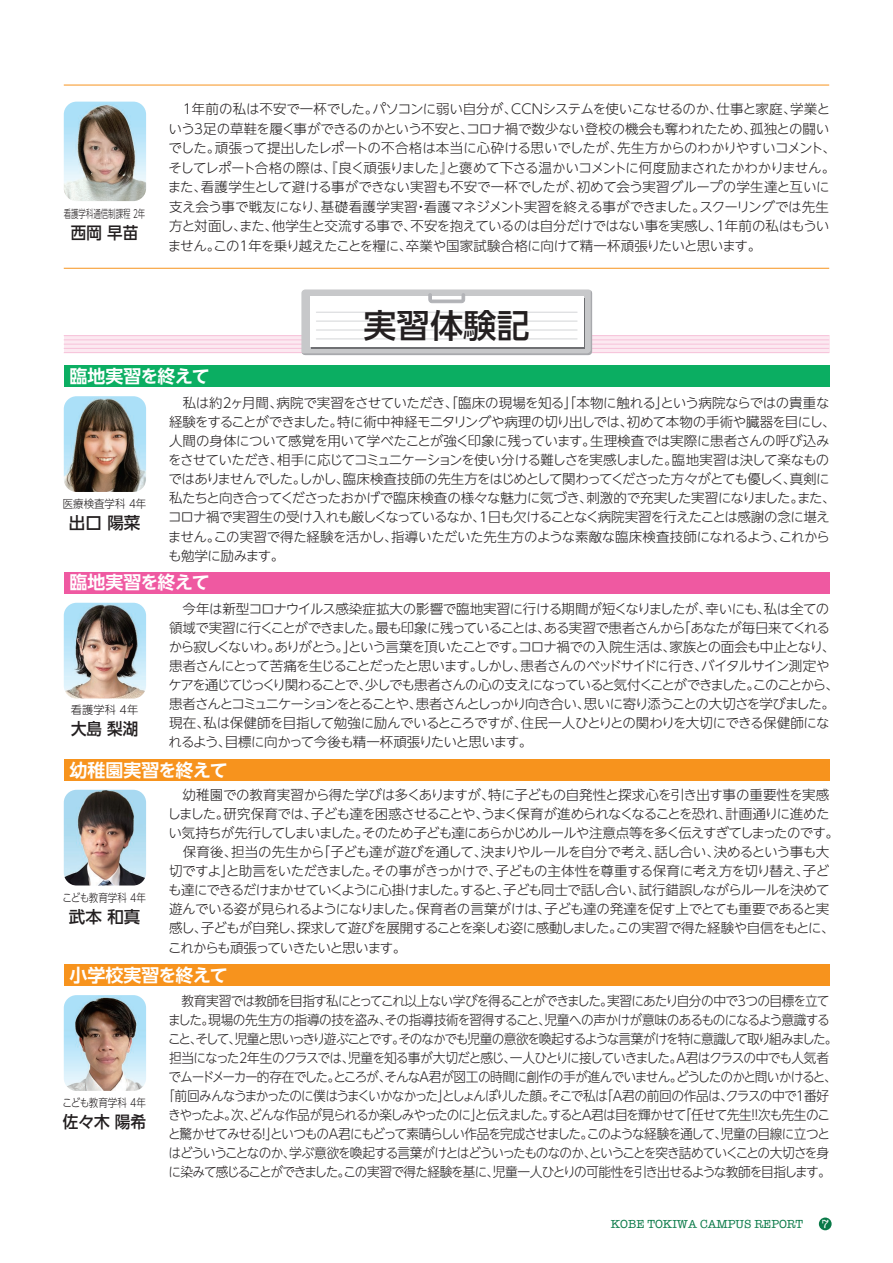
<style>
.page{position:relative;width:893px;height:1263px;background:#fff}
.page>*{position:absolute;margin:0;border:0;box-sizing:border-box;transform-origin:0 0}
.t1{font:500 33px "UD Shin Go NT Pro";letter-spacing:.01em;color:#231f20}
.t2{font:700 18px "UD Shin Go NT Pro De";letter-spacing:-.035em;color:#fff}
.t3{font:500 16.5px "UD Shin Go NT Pro";color:#231f20;scale:.94 1}
.t4{font:500 16.5px "UD Shin Go NT Pro";color:#231f20}
.t5{font:500 16.5px "UD Shin Go NT Pro";color:#231f20;scale:.95 1}
.t6{font:300 13.5px/19px "UD Shin Go NT Pro";letter-spacing:-.055em;color:#231f20}
.t7{font:300 13.5px/19.5px "UD Shin Go NT Pro";letter-spacing:-.03em;color:#231f20}
.t8{font:300 13.5px "UD Shin Go NT Pro";letter-spacing:-.055em;color:#231f20;scale:.94 1}
.t9{font:300 13.5px "UD Shin Go NT Pro";letter-spacing:-.085em;color:#231f20;scale:.94 1}
.t10{font:300 13.5px "UD Shin Go NT Pro";letter-spacing:-.075em;color:#231f20;scale:.94 1}
.t11{font:300 13.5px "UD Shin Go NT Pro";letter-spacing:-.1em;color:#231f20;scale:.94 1}
.t12{font:300 13.5px "UD Shin Go NT Pro";letter-spacing:-.08em;color:#231f20;scale:.94 1}
.t13{font:300 13.5px "UD Shin Go NT Pro";letter-spacing:-.09em;color:#231f20;scale:.94 1}
.t14{font:12px "American Typewriter";color:#087947}
.t15{font:12px "American Typewriter";color:#fff}
.t16{font:300 11.25px "UD Shin Go NT Pro";color:#231f20;scale:.85 1}
.t17{font:300 11.25px "UD Shin Go NT Pro";color:#231f20;scale:.66 1}
.t18{font:300 11.25px "UD Shin Go NT Pro";color:#231f20;scale:.93 1}
.t19{font:300 11.25px "UD Shin Go NT Pro";color:#231f20}
</style>
<div class="page">
<div style="left:819px;top:1217px;width:13px;height:13px;background:#087947;border-radius:50%"></div>
<img style="left:64px;top:603px;width:82px;height:95px">
<img style="left:64px;top:790px;width:82px;height:95px">
<img style="left:64px;top:995px;width:82px;height:96px">
<hr style="left:64px;top:85px;width:765px;height:1px;background:#f7931d">
<hr style="left:64px;top:268px;width:765px;height:1px;background:#f7931d">
<img style="left:64px;top:102px;width:82px;height:99px">
<div style="left:64px;top:965px;width:765px;height:21px;background:#f7931d"></div>
<div style="left:64px;top:759px;width:765px;height:22px;background:#f7931d"></div>
<div style="left:64px;top:572px;width:765px;height:21px;background:#ef59a1"></div>
<div style="left:64px;top:365px;width:765px;height:22px;background:#0bae62"></div>
<img style="left:64px;top:396px;width:82px;height:96px">
<svg style="left:64px;top:336px;width:765px;height:16px;fill:#fce9f1"></svg>
<hr style="left:64px;top:352px;width:765px;height:1px;background:#f7c1d9">
<hr style="left:64px;top:348px;width:765px;height:1px;background:#f7c1d9">
<hr style="left:64px;top:344px;width:765px;height:1px;background:#f7c1d9">
<hr style="left:64px;top:339px;width:765px;height:1px;background:#f7c1d9">
<hr style="left:64px;top:335px;width:765px;height:1px;background:#f7c1d9">
<svg style="left:302px;top:290px;width:290px;height:65px"></svg>
<hr style="left:316px;top:312px;width:261px;height:1px;background:#dcdddf">
<hr style="left:316px;top:320px;width:261px;height:2px;background:#dcdddf">
<hr style="left:316px;top:329px;width:261px;height:2px;background:#dcdddf">
<hr style="left:316px;top:338px;width:261px;height:1px;background:#dcdddf">
<p class="t17" style="left:64px;top:205px;width:125px">看護学科通信制課程 2年</p>
<p class="t3" style="left:71px;top:220px;width:73px">西岡 早苗</p>
<p class="t7" style="left:168px;top:99px;width:669px">　1年前の私は不安で一杯でした。パソコンに弱い自分が、CCNシステムを使いこなせるのか、仕事と家庭、学業という3足の草鞋を履く事ができるのかという不安と、コロナ禍で数少ない登校の機会も奪われたため、孤独との闘いでした。頑張って提出したレポートの不合格は本当に心砕ける思いでしたが、先生方からのわかりやすいコメント、そしてレポート合格の際は、『良く頑張りました』と褒めて下さる温かいコメントに何度励まされたかわかりません。また、看護学生として避ける事ができない実習も不安で一杯でしたが、初めて会う実習グループの学生達と互いに支え会う事で戦友になり、基礎看護学実習・看護マネジメント実習を終える事ができました。スクーリングでは先生方と対面し、また、他学生と交流する事で、不安を抱えているのは自分だけではない事を実感し、１年前の私はもういません。この1年を乗り越えたことを糧に、卒業や国家試験合格に向けて精一杯頑張りたいと思います。</p>
<h1 class="t1" style="left:363px;top:299px;width:168px">実習体験記</h1>
<h2 class="t2" style="left:69px;top:361px;width:142px">臨地実習を終えて</h2>
<p class="t6" style="left:168px;top:393px;width:669px">　私は約2ヶ月間、病院で実習をさせていただき、「臨床の現場を知る」「本物に触れる」という病院ならではの貴重な経験をすることができました。特に術中神経モニタリングや病理の切り出しでは、初めて本物の手術や臓器を目にし、人間の身体について感覚を用いて学べたことが強く印象に残っています。生理検査では実際に患者さんの呼び込みをさせていただき、相手に応じてコミュニケーションを使い分ける難しさを実感しました。臨地実習は決して楽なものではありませんでした。しかし、臨床検査技師の先生方をはじめとして関わってくださった方々がとても優しく、真剣に私たちと向き合ってくださったおかげで臨床検査の様々な魅力に気づき、刺激的で充実した実習になりました。また、コロナ禍で実習生の受け入れも厳しくなっているなか、1日も欠けることなく病院実習を行えたことは感謝の念に堪えません。この実習で得た経験を活かし、指導いただいた先生方のような素敵な臨床検査技師になれるよう、これからも勉学に励みます。</p>
<p class="t6" style="left:168px;top:598px;width:672px">　今年は新型コロナウイルス感染症拡大の影響で臨地実習に行ける期間が短くなりましたが、幸いにも、私は全ての領域で実習に行くことができました。最も印象に残っていることは、ある実習で患者さんから「あなたが毎日来てくれるから寂しくないわ。ありがとう。」という言葉を頂いたことです。コロナ禍での入院生活は、家族との面会も中止となり、患者さんにとって苦痛を生じることだったと思います。しかし、患者さんのベッドサイドに行き、バイタルサイン測定やケアを通じてじっくり関わることで、少しでも患者さんの心の支えになっていると気付くことができました。このことから、患者さんとコミュニケーションをとることや、患者さんとしっかり向き合い、思いに寄り添うことの大切さを学びました。現在、私は保健師を目指して勉強に励んでいるところですが、住民一人ひとりとの関わりを大切にできる保健師になれるよう、目標に向かって今後も精一杯頑張りたいと思います。</p>
<p class="t6" style="left:168px;top:785px;width:673px">　幼稚園での教育実習から得た学びは多くありますが、特に子どもの自発性と探求心を引き出す事の重要性を実感しました。研究保育では、子ども達を困惑させることや、うまく保育が進められなくなることを恐れ、計画通りに進めたい気持ちが先行してしまいました。そのため子ども達にあらかじめルールや注意点等を多く伝えすぎてしまったのです。　保育後、担当の先生から「子ども達が遊びを通して、決まりやルールを自分で考え、話し合い、決めるという事も大切ですよ」と助言をいただきました。その事がきっかけで、子どもの主体性を尊重する保育に考え方を切り替え、子ども達にできるだけまかせていくように心掛けました。すると、子ども同士で話し合い、試行錯誤しながらルールを決めて遊んでいる姿が見られるようになりました。保育者の言葉がけは、子ども達の発達を促す上でとても重要であると実感し、子どもが自発し、探求して遊びを展開することを楽しむ姿に感動しました。この実習で得た経験や自信をもとに、これからも頑張っていきたいと思います。</p>
<p class="t8" style="left:169px;top:989px;width:704px">　教育実習では教師を目指す私にとってこれ以上ない学びを得ることができました。実習にあたり自分の中で3つの目標を立て</p>
<p class="t8" style="left:168px;top:1009px;width:706px">ました。現場の先生方の指導の技を盗み、その指導技術を習得すること、児童への声かけが意味のあるものになるよう意識する</p>
<p class="t11" style="left:168px;top:1028px;width:714px">こと、そして、児童と思いっきり遊ぶことです。そのなかでも児童の意欲を喚起するような言葉がけを特に意識して取り組みました。</p>
<p class="t10" style="left:169px;top:1047px;width:704px">担当になった2年生のクラスでは、児童を知る事が大切だと感じ、一人ひとりに接していきました。A君はクラスの中でも人気者</p>
<p class="t8" style="left:169px;top:1066px;width:712px">でムードメーカー的存在でした。ところが、そんなA君が図工の時間に創作の手が進んでいません。どうしたのかと問いかけると、</p>
<p class="t10" style="left:162px;top:1085px;width:711px">「前回みんなうまかったのに僕はうまくいかなかった」としょんぼりした顔。そこで私は「A君の前回の作品は、クラスの中で１番好</p>
<p class="t9" style="left:168px;top:1104px;width:705px">きやったよ。次、どんな作品が見られるか楽しみやったのに」と伝えました。するとＡ君は目を輝かせて「任せて先生！！次も先生のこ</p>
<p class="t12" style="left:168px;top:1123px;width:706px">と驚かせてみせる！」といつものA君にもどって素晴らしい作品を完成させました。このような経験を通して、児童の目線に立つと</p>
<p class="t9" style="left:169px;top:1142px;width:704px">はどういうことなのか、学ぶ意欲を喚起する言葉がけとはどういったものなのか、ということを突き詰めていくことの大切さを身</p>
<p class="t13" style="left:169px;top:1161px;width:706px">に染みて感じることができました。この実習で得た経験を基に、児童一人ひとりの可能性を引き出せるような教師を目指します。</p>
<p class="t18" style="left:63px;top:495px;width:91px">医療検査学科 4年</p>
<p class="t4" style="left:69px;top:509px;width:73px">出口 陽菜</p>
<h2 class="t2" style="left:69px;top:568px;width:142px">臨地実習を終えて</h2>
<p class="t19" style="left:71px;top:701px;width:69px">看護学科 4年</p>
<p class="t3" style="left:71px;top:716px;width:73px">大島 梨湖</p>
<h2 class="t2" style="left:69px;top:755px;width:160px">幼稚園実習を終えて</h2>
<p class="t16" style="left:62px;top:888px;width:100px">こども教育学科 4年</p>
<p class="t4" style="left:69px;top:903px;width:73px">武本 和真</p>
<h2 class="t2" style="left:69px;top:961px;width:160px">小学校実習を終えて</h2>
<p class="t16" style="left:62px;top:1093px;width:100px">こども教育学科 4年</p>
<p class="t5" style="left:63px;top:1108px;width:89px">佐々木 陽希</p>
<p class="t14" style="left:611px;top:1215px;width:194px">KOBE TOKIWA CAMPUS REPORT</p>
<p class="t15" style="left:821px;top:1215px;width:9px">7</p>
</div>
